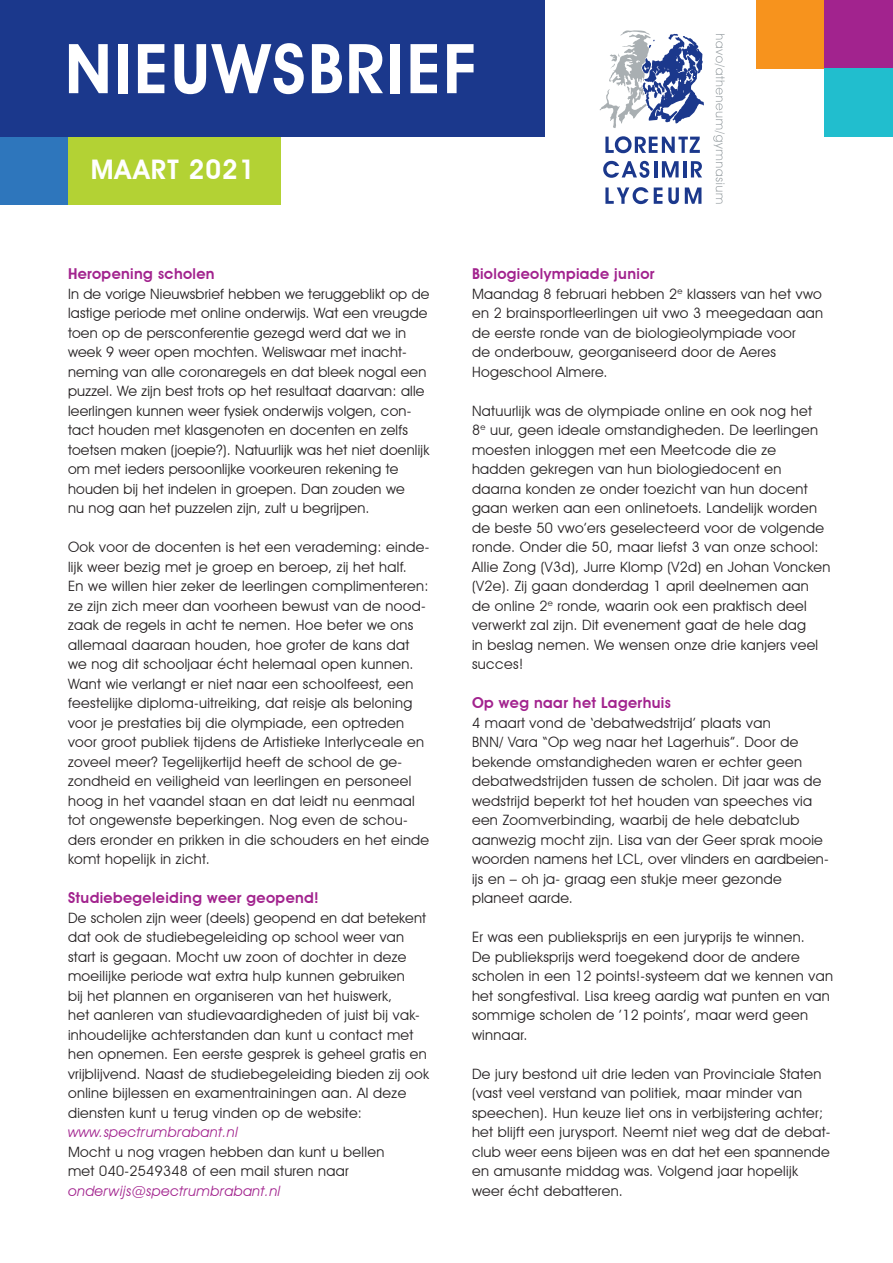
<style>
.page{position:relative;width:893px;height:1263px;background:#fff}
.page>*{position:absolute;margin:0;border:0;box-sizing:border-box;transform-origin:0 0}
.t1{font:600 69px "Avant Garde IT Cby BT";letter-spacing:.03em;color:#fff}
.t2{font:600 27px "Avant Garde IT Cby BT";letter-spacing:.04em;color:#fff}
.Kop{font:600 15px "Avant Garde IT Cby BT";letter-spacing:.025em;color:#a2238e}
.Platte_tekst{font:14.25px/19.5px "Avant Garde IT Cby BT";letter-spacing:.025em;color:#231f20}
.Platte_tekst-2{font:italic 14.25px "Avant Garde IT Cby BT";letter-spacing:.025em;color:#a2238e}
</style>
<div class="page">
<div style="left:0;top:136px;width:68px;height:68px;background:#2e76bc"></div>
<div style="left:68px;top:136px;width:213px;height:68px;background:#b3d234"></div>
<div style="left:0;top:0;width:544px;height:136px;background:#1b388c"></div>
<div style="left:757px;top:0;width:68px;height:68px;background:#f7931d"></div>
<div style="left:825px;top:0;width:68px;height:68px;background:#a2238e"></div>
<div style="left:825px;top:68px;width:68px;height:68px;background:#21bece"></div>
<svg style="left:599px;top:30px;width:105px;height:98px"></svg>
<svg style="left:605px;top:136px;width:95px;height:17px"></svg>
<svg style="left:603px;top:161px;width:46px;height:17px"></svg>
<hr style="left:654px;top:161px;width:3px;height:16px;background:#1b388c">
<svg style="left:662px;top:161px;width:17px;height:16px"></svg>
<hr style="left:683px;top:161px;width:3px;height:16px;background:#1b388c">
<svg style="left:691px;top:161px;width:11px;height:16px"></svg>
<svg style="left:605px;top:187px;width:57px;height:17px"></svg>
<svg style="left:668px;top:187px;width:11px;height:17px"></svg>
<svg style="left:685px;top:187px;width:16px;height:17px"></svg>
<svg style="left:713px;top:34px;width:12px;height:170px"></svg>
<p class="t1" style="left:65px;top:27px;width:413px">NIEUWSBRIEF</p>
<p class="t2" style="left:91px;top:153px;width:165px">MAART 2021</p>
<p class="Kop" style="left:68px;top:265px;width:148px">Heropening scholen</p>
<p class="Platte_tekst" style="left:68px;top:284px;width:363px">In de vorige Nieuwsbrief hebben we teruggeblikt op de lastige periode met online onderwijs. Wat een vreugde toen op de persconferentie gezegd werd dat we in week 9 weer open mochten. Weliswaar met inacht-</p>
<p class="Platte_tekst" style="left:68px;top:362px;width:363px">neming van alle coronaregels en dat bleek nogal een puzzel. We zijn best trots op het resultaat daarvan: alle leerlingen kunnen weer fysiek onderwijs volgen, con&shy;tact houden met klasgenoten en docenten en zelfs toetsen maken (joepie?). Natuurlijk was het niet doenlijk om met ieders persoonlijke voorkeuren rekening te houden bij het indelen in groepen. Dan zouden we</p>
<p class="Platte_tekst" style="left:68px;top:498px;width:303px">nu nog aan het puzzelen zijn, zult u begrijpen.</p>
<p class="Platte_tekst" style="left:68px;top:537px;width:363px">Ook voor de docenten is het een verademing: einde&shy;lijk weer bezig met je groep en beroep, zij het half.</p>
<p class="Platte_tekst" style="left:68px;top:576px;width:363px">En we willen hier zeker de leerlingen complimenteren: ze zijn zich meer dan voorheen bewust van de nood&shy;zaak de regels in acht te nemen. Hoe beter we ons allemaal daaraan houden, hoe groter de kans dat we nog dit schooljaar écht helemaal open kunnen.<br>Want wie verlangt er niet naar een schoolfeest, een feestelijke diploma-uitreiking, dat reisje als beloning voor je prestaties bij die olympiade, een optreden voor groot publiek tijdens de Artistieke Interlyceale en zoveel meer? Tegelijkertijd heeft de school de ge&shy;zondheid en veiligheid van leerlingen en personeel hoog in het vaandel staan en dat leidt nu eenmaal tot ongewenste beperkingen. Nog even de schou&shy;ders eronder en prikken in die schouders en het einde komt hopelijk in zicht.</p>
<p class="Kop" style="left:68px;top:889px;width:252px">Studiebegeleiding weer geopend!</p>
<p class="Platte_tekst" style="left:68px;top:908px;width:360px">De scholen zijn weer (deels) geopend en dat betekent dat ook de studiebegeleiding op school weer van start is gegaan. Mocht uw zoon of dochter in deze moeilijke periode wat extra hulp kunnen gebruiken</p>
<p class="Platte_tekst" style="left:68px;top:986px;width:326px">bij het plannen en organiseren van het huiswerk,</p>
<p class="Platte_tekst" style="left:68px;top:1005px;width:353px">het aanleren van studievaardigheden of juist bij vak-</p>
<p class="Platte_tekst" style="left:68px;top:1025px;width:362px">inhoudelijke achterstanden dan kunt u contact met hen opnemen. Een eerste gesprek is geheel gratis en vrijblijvend. Naast de studiebegeleiding bieden zij ook online bijlessen en examentrainingen aan. Al deze diensten kunt u terug vinden op de website:</p>
<p class="Platte_tekst-2" style="left:68px;top:1123px;width:171px">www.spectrumbrabant.nl</p>
<p class="Platte_tekst" style="left:68px;top:1142px;width:318px">Mocht u nog vragen hebben dan kunt u bellen</p>
<p class="Platte_tekst" style="left:68px;top:1161px;width:282px">met 040-2549348 of een mail sturen naar</p>
<p class="Platte_tekst-2" style="left:68px;top:1182px;width:214px">onderwijs@spectrumbrabant.nl</p>
<p class="Kop" style="left:472px;top:265px;width:184px">Biologieolympiade junior</p>
<p class="Platte_tekst" style="left:472px;top:284px;width:353px;text-align:justify">Maandag 8 februari hebben 2<sup>e</sup> klassers van het vwo en 2 brainsportleerlingen uit vwo 3 meegedaan aan de eerste ronde van de biologieolympiade voor</p>
<p class="Platte_tekst" style="left:472px;top:342px;width:305px">de onderbouw, georganiseerd door de Aeres</p>
<p class="Platte_tekst" style="left:472px;top:362px;width:137px">Hogeschool Almere.</p>
<p class="Platte_tekst" style="left:472px;top:401px;width:347px">Natuurlijk was de olympiade online en ook nog het<br>8<sup>e</sup> uur, geen ideale omstandigheden. De leerlingen moesten inloggen met een Meetcode die ze</p>
<p class="Platte_tekst" style="left:472px;top:459px;width:360px">hadden gekregen van hun biologiedocent en daarna konden ze onder toezicht van hun docent gaan werken aan een onlinetoets. Landelijk worden de beste 50 vwo’ers geselecteerd voor de volgende ronde. Onder die 50, maar liefst 3 van onze school:<br>Allie Zong (V3d), Jurre Klomp (V2d) en Johan Voncken (V2e). Zij gaan donderdag 1 april deelnemen aan<br>de online 2<sup>e</sup> ronde, waarin ook een praktisch deel verwerkt zal zijn. Dit evenement gaat de hele dag<br>in beslag nemen. We wensen onze drie kanjers veel succes!</p>
<p class="Kop" style="left:472px;top:694px;width:200px">Op weg naar het Lagerhuis</p>
<p class="Platte_tekst" style="left:472px;top:713px;width:300px">4 maart vond de ‘debatwedstrijd’ plaats van</p>
<p class="Platte_tekst" style="left:472px;top:732px;width:358px">BNN/ Vara “Op weg naar het Lagerhuis”. Door de bekende omstandigheden waren er echter geen debatwedstrijden tussen de scholen. Dit jaar was de wedstrijd beperkt tot het houden van speeches via een Zoomverbinding, waarbij de hele debatclub aanwezig mocht zijn. Lisa van der Geer sprak mooie woorden namens het LCL, over vlinders en aardbeien-</p>
<p class="Platte_tekst" style="left:472px;top:869px;width:311px">ijs en – oh ja- graag een stukje meer gezonde</p>
<p class="Platte_tekst" style="left:472px;top:888px;width:102px">planeet aarde.</p>
<p class="Platte_tekst" style="left:472px;top:927px;width:334px">Er was een publieksprijs en een juryprijs te winnen.</p>
<p class="Platte_tekst" style="left:472px;top:947px;width:362px">De publieksprijs werd toegekend door de andere scholen in een 12 points!-systeem dat we kennen van het songfestival. Lisa kreeg aardig wat punten en van sommige scholen de ’12 points’, maar werd geen winnaar.</p>
<p class="Platte_tekst" style="left:472px;top:1064px;width:360px">De jury bestond uit drie leden van Provinciale Staten (vast veel verstand van politiek, maar minder van speechen). Hun keuze liet ons in verbijstering achter; het blijft een jurysport. Neemt niet weg dat de debat&shy;club weer eens bijeen was en dat het een spannende en amusante middag was. Volgend jaar hopelijk weer écht debatteren.</p>
</div>
